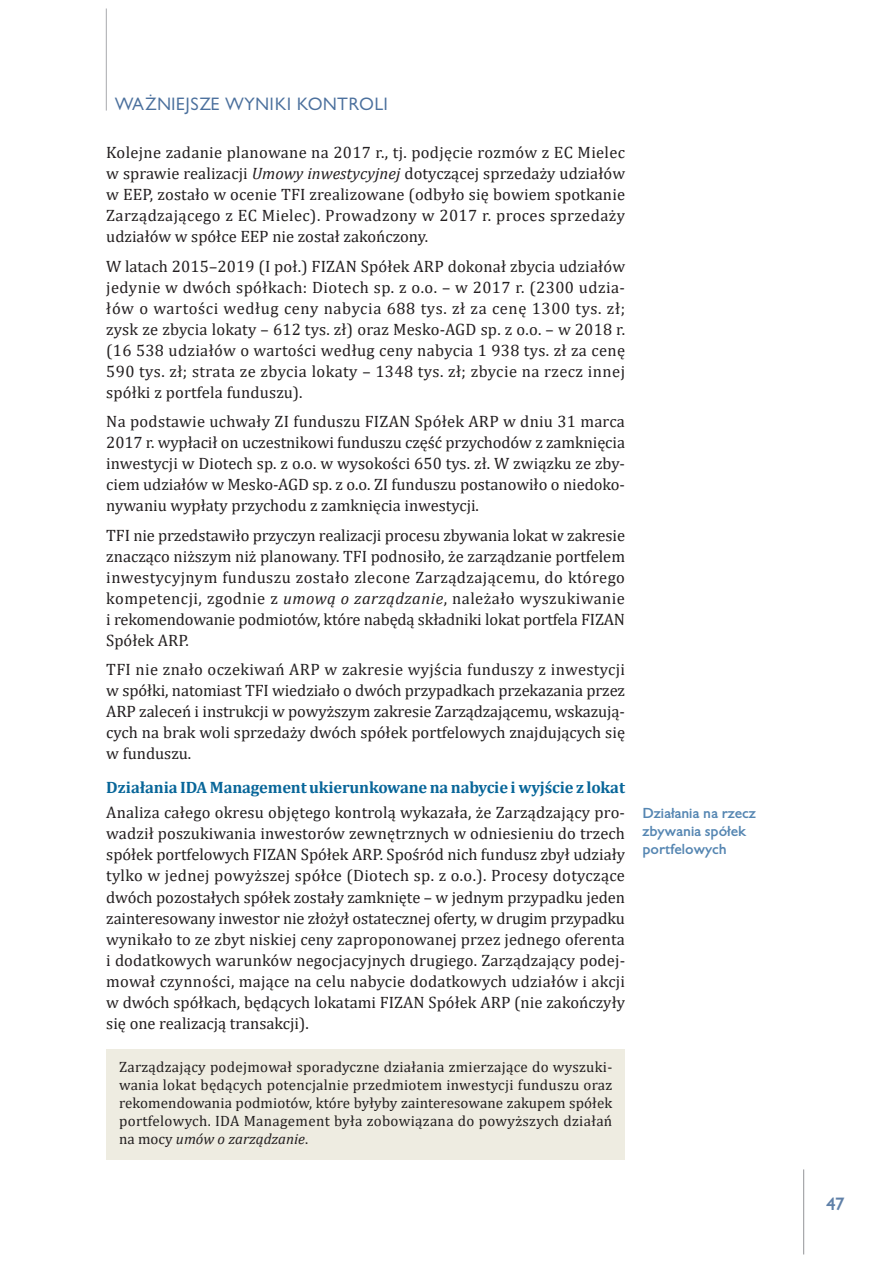
<style>
.page{position:relative;width:893px;height:1263px;background:#fff}
.page>*{position:absolute;margin:0;border:0;box-sizing:border-box;transform-origin:0 0}
.t1{font:16.5px/21px "Cambria";color:#231f20;text-align:justify}
.t2{font:700 16.5px "Cambria";letter-spacing:-.01em;color:#086699}
.t3{font:16.5px "Gilead TTEFN";letter-spacing:.05em;color:#4b709d}
.t4{font:700 16.5px "Gilead TTEFN";color:#5f80a8}
.t5{font:15px/18px "Cambria";letter-spacing:.02em;color:#231f20;text-align:justify}
.t6{font:700 13.5px/18px "Gilead TTEFN";color:#5586b2}
.s1{font-style:italic}
</style>
<div class="page">
<hr style="left:106px;top:9px;width:1px;height:102px;background:#a8a9ad">
<hr style="left:803px;top:1169px;width:1px;height:85px;background:#939598">
<div style="left:106px;top:1050px;width:519px;height:110px;background:#eeece1"></div>
<p class="t3" style="left:115px;top:93px;width:275px">WAŻNIEJSZE WYNIKI KONTROLI</p>
<p class="t1" style="left:106px;top:142px;width:520px">Kolejne zadanie planowane na 2017 r., tj. podjęcie rozmów z EC Mielec w sprawie realizacji <span class="s1">Umowy inwestycyjnej</span> dotyczącej sprzedaży udziałów w EEP, zostało w ocenie TFI zrealizowane (odbyło się bowiem spotkanie Zarządzającego z EC Mielec). Prowadzony w 2017 r. proces sprzedaży udziałów w spółce EEP nie został zakończony.</p>
<p class="t1" style="left:106px;top:256px;width:520px">W latach 2015–2019 (I poł.) FIZAN Spółek ARP dokonał zbycia udziałów jedynie w dwóch spółkach: Diotech sp. z o.o. – w 2017 r. (2300 udzia&shy;łów o wartości według ceny nabycia 688 tys. zł za cenę 1300 tys. zł; zysk ze zbycia lokaty – 612 tys. zł) oraz Mesko-AGD sp. z o.o. – w 2018 r. (16 538 udziałów o wartości według ceny nabycia 1 938 tys. zł za cenę 590 tys. zł; strata ze zbycia lokaty – 1348 tys. zł; zbycie na rzecz innej spółki z portfela funduszu).</p>
<p class="t1" style="left:106px;top:411px;width:520px">Na podstawie uchwały ZI funduszu FIZAN Spółek ARP w dniu 31 marca 2017 r. wypłacił on uczestnikowi funduszu część przychodów z zamknięcia inwestycji w Diotech sp. z o.o. w wysokości 650 tys. zł. W związku ze zby&shy;ciem udziałów w Mesko-AGD sp. z o.o. ZI funduszu postanowiło o niedoko&shy;nywaniu wypłaty przychodu z zamknięcia inwestycji.</p>
<p class="t1" style="left:106px;top:525px;width:520px">TFI nie przedstawiło przyczyn realizacji procesu zbywania lokat w zakresie znacząco niższym niż planowany. TFI podnosiło, że zarządzanie portfelem inwestycyjnym funduszu zostało zlecone Zarządzającemu, do którego kompetencji, zgodnie z <span class="s1">umową o zarządzanie</span>, należało wyszukiwanie i rekomendowanie podmiotów, które nabędą składniki lokat portfela FIZAN Spółek ARP.</p>
<p class="t1" style="left:106px;top:659px;width:520px">TFI nie znało oczekiwań ARP w zakresie wyjścia funduszy z inwestycji w spółki, natomiast TFI wiedziało o dwóch przypadkach przekazania przez ARP zaleceń i instrukcji w powyższym zakresie Zarządzającemu, wskazują&shy;cych na brak woli sprzedaży dwóch spółek portfelowych znajdujących się w funduszu.</p>
<p class="t2" style="left:106px;top:776px;width:520px">Działania IDA Management ukierunkowane na nabycie i wyjście z lokat</p>
<p class="t1" style="left:106px;top:802px;width:520px">Analiza całego okresu objętego kontrolą wykazała, że Zarządzający pro&shy;wadził poszukiwania inwestorów zewnętrznych w odniesieniu do trzech spółek portfelowych FIZAN Spółek ARP. Spośród nich fundusz zbył udziały tylko w jednej powyższej spółce (Diotech sp. z o.o.). Procesy dotyczące dwóch pozostałych spółek zostały zamknięte – w jednym przypadku jeden zainteresowany inwestor nie złożył ostatecznej oferty, w drugim przypadku wynikało to ze zbyt niskiej ceny zaproponowanej przez jednego oferenta i dodatkowych warunków negocjacyjnych drugiego. Zarządzający podej&shy;mował czynności, mające na celu nabycie dodatkowych udziałów i akcji w dwóch spółkach, będących lokatami FIZAN Spółek ARP (nie zakończyły się one realizacją transakcji).</p>
<p class="t5" style="left:119px;top:1058px;width:495px">Zarządzający podejmował sporadyczne działania zmierzające do wyszuki&shy;wania lokat będących potencjalnie przedmiotem inwestycji funduszu oraz rekomendowania podmiotów, które byłyby zainteresowane zakupem spółek portfelowych. IDA Management była zobowiązana do powyższych działań na mocy <span class="s1">umów o zarządzanie</span>.</p>
<p class="t6" style="left:642px;top:804px;width:115px">Działania na rzecz zbywania spółek portfelowych</p>
<p class="t4" style="left:826px;top:1193px;width:20px">47</p>
</div>
